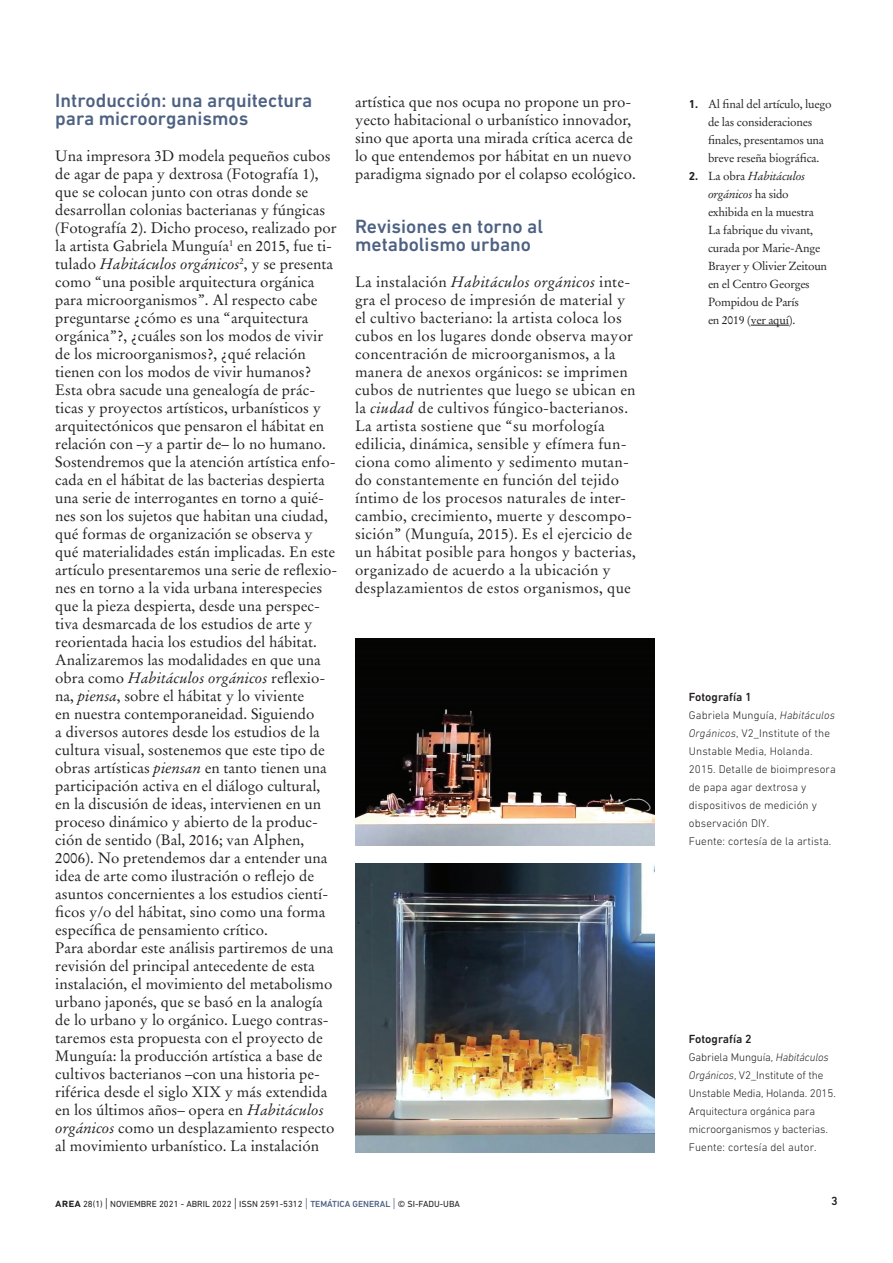
<style>
.page{position:relative;width:893px;height:1263px;background:#fff}
.page>*{position:absolute;margin:0;border:0;box-sizing:border-box;transform-origin:0 0}
.t1{font:500 19.5px/18px "DIN Next LT Pro";color:#4d6182}
.t2{font:15px/18px "Stempel Garamond LT Std";color:#231f20}
.t3{font:500 12px "DIN Next LT Pro";color:#231f20}
.t4{font:11.7px/18px "Stempel Garamond LT Std";letter-spacing:-.02em;color:#231f20}
.t5{font:300 11.25px/18px "DIN Next LT Pro";letter-spacing:.01em;color:#231f20}
.t6{font:300 11.25px/18px "DIN Next LT Pro";letter-spacing:-.01em;color:#231f20}
.t7{font:9px "DIN Next LT Pro";color:#231f20}
.s1{font-style:italic}
.s2{font-family:"DIN Next LT Pro";font-weight:700}
.s3{font-weight:500;font-size:12px}
.s4{font-weight:300;font-size:13.5px}
.s5{font-weight:300;font-size:13.5px;color:#4d6182}
.s6{font-weight:500;color:#4d6182}
</style>
<div class="page">
<hr style="left:751px;top:325px;width:38px;height:1px;background:#231f20">
<img style="left:355px;top:638px;width:300px;height:207px">
<img style="left:355px;top:863px;width:300px;height:289px">
<h1 class="t1" style="left:55px;top:92px;width:259px">Introducción: una arquitectura para microorganismos</h1>
<p class="t2" style="left:55px;top:147px;width:284px">Una impresora 3D modela pequeños cubos de agar de papa y dextrosa (Fotografía 1), que se colocan junto con otras donde se desarrollan colonias bacterianas y fúngicas (Fotografía 2). Dicho proceso, realizado por la artista Gabriela Munguía<sup>1</sup> en 2015, fue ti&shy;tulado <span class="s1">Habitáculos orgánicos</span><sup>2</sup>, y se presenta como “una posible arquitectura orgánica para microorganismos”. Al respecto cabe preguntarse ¿cómo es una “arquitectura orgánica”?, ¿cuáles son los modos de vivir de los microorganismos?, ¿qué relación tienen con los modos de vivir humanos?<br>Esta obra sacude una genealogía de prác&shy;ticas y proyectos artísticos, urbanísticos y arquitectónicos que pensaron el hábitat en relación con –y a partir de– lo no humano.<br>Sostendremos que la atención artística enfo&shy;cada en el hábitat de las bacterias despierta una serie de interrogantes en torno a quié&shy;nes son los sujetos que habitan una ciudad, qué formas de organización se observa y qué materialidades están implicadas. En este artículo presentaremos una serie de reflexio&shy;nes en torno a la vida urbana interespecies que la pieza despierta, desde una perspec&shy;tiva desmarcada de los estudios de arte y reorientada hacia los estudios del hábitat.<br>Analizaremos las modalidades en que una obra como <span class="s1">Habitáculos orgánicos</span> reflexio&shy;na, <span class="s1">piensa</span>, sobre el hábitat y lo viviente<br>en nuestra contemporaneidad. Siguiendo<br>a diversos autores desde los estudios de la cultura visual, sostenemos que este tipo de obras artísticas <span class="s1">piensan</span> en tanto tienen una participación activa en el diálogo cultural, en la discusión de ideas, intervienen en un proceso dinámico y abierto de la produc&shy;ción de sentido (Bal, 2016; van Alphen, 2006). No pretendemos dar a entender una idea de arte como ilustración o reflejo de asuntos concernientes a los estudios cientí&shy;ficos y/o del hábitat, sino como una forma específica de pensamiento crítico.<br>Para abordar este análisis partiremos de una revisión del principal antecedente de esta instalación, el movimiento del metabolismo urbano japonés, que se basó en la analogía de lo urbano y lo orgánico. Luego contras&shy;taremos esta propuesta con el proyecto de Munguía: la producción artística a base de cultivos bacterianos –con una historia pe&shy;riférica desde el siglo XIX y más extendida en los últimos años– opera en <span class="s1">Habitáculos orgánicos</span> como un desplazamiento respecto al movimiento urbanístico. La instalación</p>
<p class="t2" style="left:355px;top:93px;width:282px">artística que nos ocupa no propone un pro&shy;yecto habitacional o urbanístico innovador, sino que aporta una mirada crítica acerca de lo que entendemos por hábitat en un nuevo paradigma signado por el colapso ecológico.</p>
<h1 class="t1" style="left:355px;top:218px;width:190px">Revisiones en torno al metabolismo urbano</h1>
<p class="t2" style="left:355px;top:273px;width:282px">La instalación <span class="s1">Habitáculos orgánicos</span> inte&shy;gra el proceso de impresión de material y el cultivo bacteriano: la artista coloca los cubos en los lugares donde observa mayor concentración de microorganismos, a la manera de anexos orgánicos: se imprimen cubos de nutrientes que luego se ubican en la <span class="s1">ciudad</span> de cultivos fúngico-bacterianos.<br>La artista sostiene que “su morfología edilicia, dinámica, sensible y efímera fun&shy;ciona como alimento y sedimento mutan&shy;do constantemente en función del tejido íntimo de los procesos naturales de inter&shy;cambio, crecimiento, muerte y descompo&shy;sición” (Munguía, 2015). Es el ejercicio de un hábitat posible para hongos y bacterias, organizado de acuerdo a la ubicación y desplazamientos de estos organismos, que</p>
<p class="t4" style="left:708px;top:95px;width:125px;text-indent:-19px"><span class="s2">1.</span> Al final del artículo, luego de las consideraciones finales, presentamos una breve reseña biográfica.</p>
<p class="t4" style="left:708px;top:167px;width:121px;text-indent:-19px"><span class="s2">2.</span> La obra <span class="s1">Habitáculos orgánicos</span> ha sido exhibida en la muestra<br>La fabrique du vivant, curada por Marie-Ange<br>Brayer y Olivier Zeitoun en el Centro Georges<br>Pompidou de París<br>en 2019 (ver aquí).</p>
<p class="t3" style="left:689px;top:690px;width:64px">Fotografía 1</p>
<p class="t5" style="left:689px;top:706px;width:148px">Gabriela Munguía, <span class="s1">Habitáculos<br>Orgánicos</span>, V2_Institute of the<br>Unstable Media, Holanda.<br>2015. Detalle de bioimpresora de papa agar dextrosa y dispositivos de medición y observación DIY.<br>Fuente: cortesía de la artista.</p>
<p class="t3" style="left:689px;top:1032px;width:64px">Fotografía 2</p>
<p class="t6" style="left:689px;top:1048px;width:148px">Gabriela Munguía, <span class="s1">Habitáculos<br>Orgánicos</span>, V2_Institute of the<br>Unstable Media, Holanda. 2015.<br>Arquitectura orgánica para microorganismos y bacterias.<br>Fuente: cortesía del autor.</p>
<p class="t7" style="left:55px;top:1198px;width:406px"><span class="s3">area</span> 28(1) <span class="s4">|</span> NOVIEMBRE 2021 - ABRIL 2022 <span class="s4">|</span> ISSN 2591-5312 <span class="s5">|</span> <span class="s6">TEMÁTICA GENERAL</span> <span class="s5">|</span> © SI-FADU-UBA</p>
<p class="t3" style="left:831px;top:1194px;width:8px">3</p>
</div>
